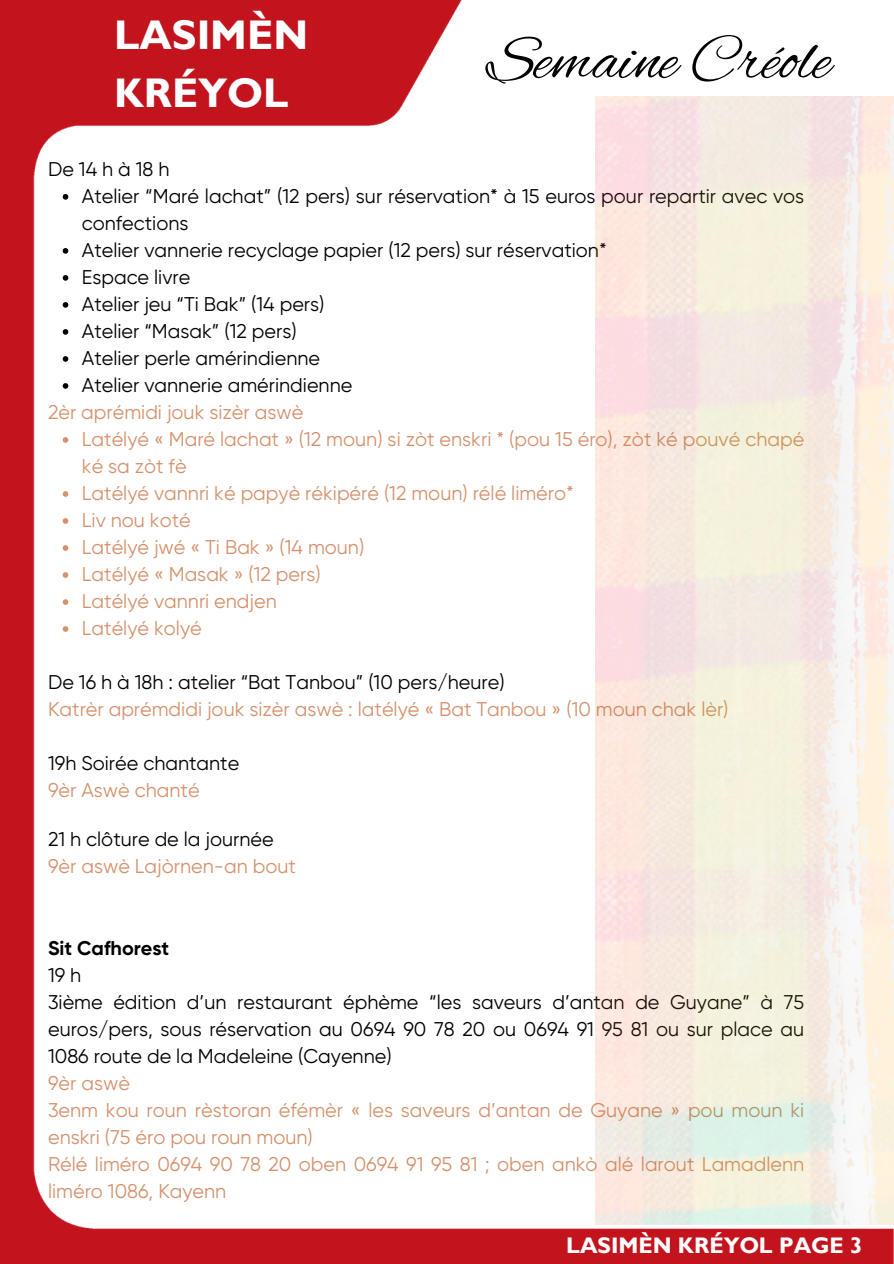
<style>
.page{position:relative;width:894px;height:1264px;background:#fff}
.page>*{position:absolute;margin:0;border:0;box-sizing:border-box;transform-origin:0 0}
.t1{font:65.1px "Alex Brush";color:#000}
.t2{font:700 41.4px/57.9px "Gill Sans MT Std";color:#fff}
.t3{font:700 22.5px "Gill Sans MT Std";color:#fff}
.t4{font:19.8px/27px "Gilroy";color:#d4916c}
.t5{font:19.8px/27px "Gilroy";color:#000}
.t6{font:700 19.8px "Gilroy";color:#000}
.t7{font:19.8px "Gilroy";letter-spacing:.25em;color:#000}
</style>
<div class="page">
<img style="left:0;top:0;width:893px;height:1263px">
<svg style="left:63px;top:194px;width:5px;height:6px"></svg>
<svg style="left:63px;top:248px;width:5px;height:6px"></svg>
<svg style="left:63px;top:275px;width:5px;height:6px"></svg>
<svg style="left:63px;top:302px;width:5px;height:6px"></svg>
<svg style="left:63px;top:329px;width:5px;height:6px"></svg>
<svg style="left:63px;top:356px;width:5px;height:6px"></svg>
<svg style="left:63px;top:383px;width:5px;height:6px"></svg>
<svg style="left:63px;top:437px;width:5px;height:6px"></svg>
<svg style="left:63px;top:491px;width:5px;height:6px"></svg>
<svg style="left:63px;top:518px;width:5px;height:6px"></svg>
<svg style="left:63px;top:545px;width:5px;height:6px"></svg>
<svg style="left:63px;top:572px;width:5px;height:6px"></svg>
<svg style="left:63px;top:599px;width:5px;height:6px"></svg>
<svg style="left:63px;top:626px;width:5px;height:6px"></svg>
<img style="left:595px;top:97px;width:297px;height:1131px">
<h1 class="t2" style="left:114px;top:12px;width:195px">LASIMÈN<br>KRÉYOL</h1>
<h2 class="t1" style="left:486px;top:24px;width:346px">Semaine Créole</h2>
<p class="t7" style="left:48px;top:158px;width:123px">De14hà18h</p>
<p class="t5" style="left:82px;top:183px;width:723px">Atelier “Maré lachat” (12 pers) sur réservation* à 15 euros pour repartir avec vos confections</p>
<p class="t5" style="left:82px;top:237px;width:526px">Atelier vannerie recyclage papier (12 pers) sur réservation*</p>
<p class="t5" style="left:82px;top:264px;width:110px">Espace livre</p>
<p class="t5" style="left:82px;top:291px;width:244px">Atelier jeu “Ti Bak” (14 pers)</p>
<p class="t5" style="left:82px;top:318px;width:216px">Atelier “Masak” (12 pers)</p>
<p class="t5" style="left:82px;top:345px;width:240px">Atelier perle amérindienne</p>
<p class="t5" style="left:82px;top:372px;width:272px">Atelier vannerie amérindienne</p>
<p class="t4" style="left:48px;top:399px;width:257px">2èr aprémidi jouk sizèr aswè</p>
<p class="t4" style="left:82px;top:426px;width:723px">Latélyé « Maré lachat » (12 moun) si zòt enskri * (pou 15 éro), zòt ké pouvé chapé ké sa zòt fè</p>
<p class="t4" style="left:82px;top:480px;width:493px">Latélyé vannri ké papyè rékipéré (12 moun) rélé liméro*</p>
<p class="t4" style="left:82px;top:507px;width:110px">Liv nou koté</p>
<p class="t4" style="left:82px;top:534px;width:284px">Latélyé jwé « Ti Bak » (14 moun)</p>
<p class="t4" style="left:82px;top:561px;width:240px">Latélyé « Masak » (12 pers)</p>
<p class="t4" style="left:82px;top:588px;width:196px">Latélyé vannri endjen</p>
<p class="t4" style="left:82px;top:615px;width:121px">Latélyé kolyé</p>
<p class="t5" style="left:48px;top:669px;width:458px">De 16 h à 18h : atelier “Bat Tanbou” (10 pers/heure)</p>
<p class="t4" style="left:48px;top:696px;width:681px">Katrèr aprémdidi jouk sizèr aswè : latélyé « Bat Tanbou » (10 moun chak lèr)</p>
<p class="t5" style="left:48px;top:750px;width:193px">19h Soirée chantante</p>
<p class="t4" style="left:48px;top:777px;width:153px">9èr Aswè chanté</p>
<p class="t5" style="left:48px;top:825px;width:227px">21 h clôture de la journée</p>
<p class="t4" style="left:48px;top:852px;width:249px">9èr aswè Lajòrnen-an bout</p>
<p class="t6" style="left:48px;top:936px;width:123px">Sit Cafhorest</p>
<p class="t5" style="left:48px;top:961px;width:35px">19 h</p>
<p class="t5" style="left:48px;top:988px;width:757px;text-align:justify">3ième édition d’un restaurant éphème “les saveurs d’antan de Guyane” à 75 euros/pers, sous réservation au 0694 90 78 20 ou 0694 91 95 81 ou sur place au 1086 route de la Madeleine (Cayenne)</p>
<p class="t4" style="left:48px;top:1069px;width:83px">9èr aswè</p>
<p class="t4" style="left:48px;top:1096px;width:757px">3enm kou roun rèstoran éfémèr « les saveurs d’antan de Guyane » pou moun ki enskri (75 éro pou roun moun)</p>
<p class="t4" style="left:48px;top:1150px;width:757px">Rélé liméro 0694 90 78 20 oben 0694 91 95 81 ; oben ankò alé larout Lamadlenn liméro 1086, Kayenn</p>
<p class="t3" style="left:566px;top:1237px;width:298px">LASIMÈN KRÉYOL PAGE 3</p>
</div>
